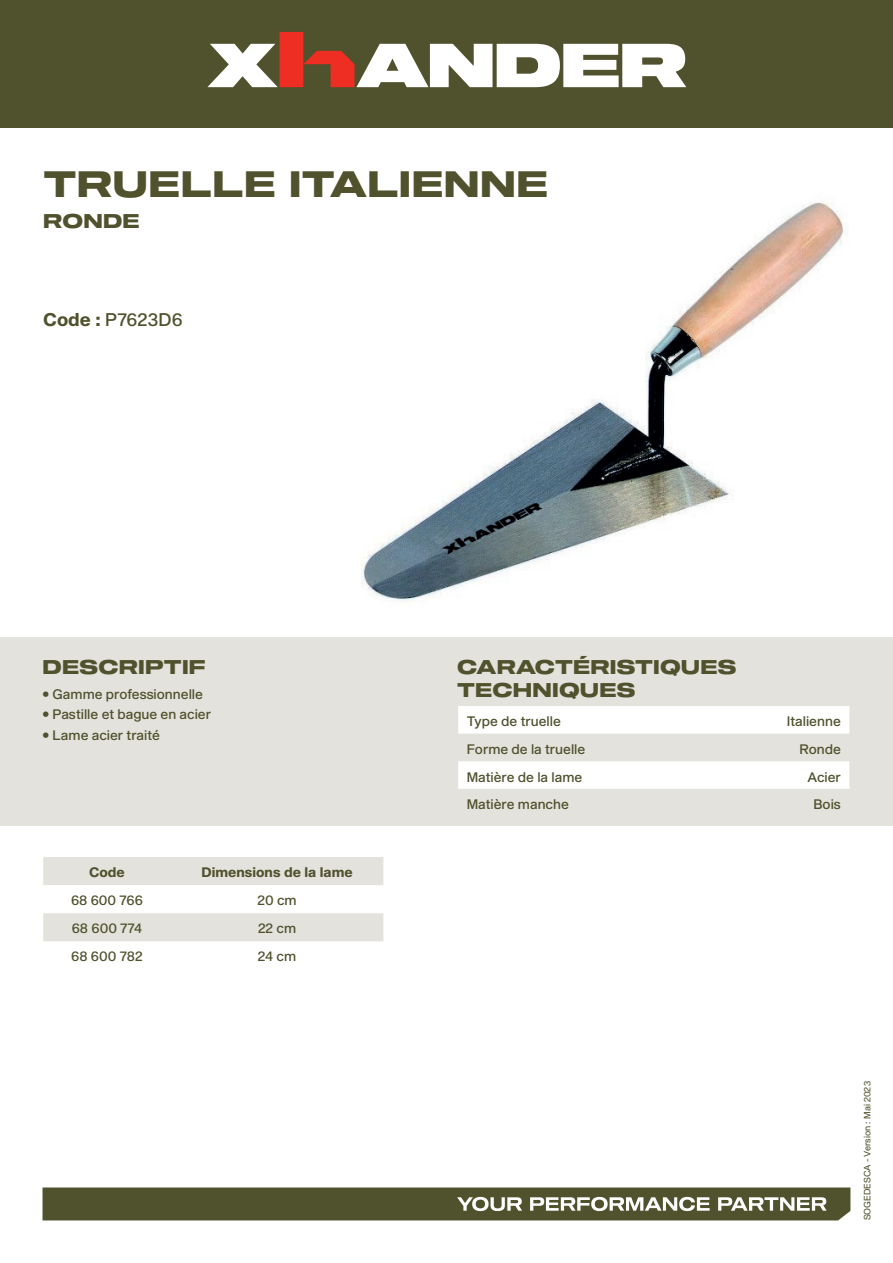
<style>
.page{position:relative;width:893px;height:1263px;background:#fff}
.page>*{position:absolute;margin:0;border:0;box-sizing:border-box;transform-origin:0 0}
.t1{font:36px "Shapiro 75 Heavy Extd";letter-spacing:.01em;color:#50512d}
.t2{font:19.5px/22.5px "Shapiro 75 Heavy Extd";letter-spacing:.01em;color:#50512d}
.t3{font:18px "Shapiro 55 Middle";color:#50512d}
.t4{font:13.5px "Shapiro 55 Middle";color:#50512d}
.t5{font:800 13.5px "Shapiro 75";color:#50512d}
.t6{font:9px "Shapiro 45 Welter";color:#50512d}
.s1{font-family:"Shapiro 75";font-weight:800}
</style>
<div class="page">
<svg style="left:43px;top:1187px;width:807px;height:33px"></svg>
<div style="left:0;top:0;width:893px;height:128px;background:#50512d"></div>
<svg style="left:207px;top:32px;width:479px;height:55px"></svg>
<img style="left:361px;top:202px;width:487px;height:400px">
<div style="left:0;top:638px;width:893px;height:188px;background:#e3e2dc"></div>
<svg style="left:458px;top:706px;width:391px;height:83px"></svg>
<div style="left:43px;top:857px;width:340px;height:28px;background:#e3e2dc"></div>
<div style="left:43px;top:913px;width:340px;height:28px;background:#e3e2dc"></div>
<h1 class="t1" style="left:43px;top:159px;width:506px">TRUELLE ITALIENNE</h1>
<h2 class="t2" style="left:43px;top:211px;width:98px">RONDE</h2>
<h3 class="t3" style="left:43px;top:307px;width:141px"><span class="s1">Code</span> P<span class="s1">:</span> 7623D6</h3>
<h2 class="t2" style="left:43px;top:657px;width:165px">DESCRIPTIF</h2>
<p class="t4" style="left:43px;top:684px;width:162px">• Gamme professionnelle</p>
<p class="t4" style="left:43px;top:705px;width:170px">• Pastille et bague en acier</p>
<p class="t4" style="left:43px;top:725px;width:119px">• Lame acier traité</p>
<p class="t5" style="left:89px;top:862px;width:37px">Code</p>
<p class="t5" style="left:201px;top:862px;width:153px">Dimensions de la lame</p>
<p class="t4" style="left:71px;top:890px;width:73px">68 600 766</p>
<p class="t4" style="left:257px;top:890px;width:41px">20 cm</p>
<p class="t4" style="left:72px;top:918px;width:72px">68 600 774</p>
<p class="t4" style="left:258px;top:918px;width:40px">22 cm</p>
<p class="t4" style="left:71px;top:946px;width:73px">68 600 782</p>
<p class="t4" style="left:258px;top:946px;width:40px">24 cm</p>
<h2 class="t2" style="left:457px;top:657px;width:281px">CARACTÉRISTIQUES<br>TECHNIQUES</h2>
<p class="t4" style="left:467px;top:712px;width:96px">Type de truelle</p>
<p class="t4" style="left:787px;top:712px;width:56px">Italienne</p>
<p class="t4" style="left:467px;top:740px;width:120px">Forme de la truelle</p>
<p class="t4" style="left:799px;top:740px;width:43px">Ronde</p>
<p class="t4" style="left:467px;top:767px;width:117px">Matière de la lame</p>
<p class="t4" style="left:807px;top:767px;width:35px">Acier</p>
<p class="t4" style="left:467px;top:795px;width:104px">Matière manche</p>
<p class="t4" style="left:813px;top:795px;width:29px">Bois</p>
<p class="t6" style="left:861px;top:1220px;width:141px;rotate:-90deg">SOGEDESCA - Version : Mai 2023</p>
</div>
